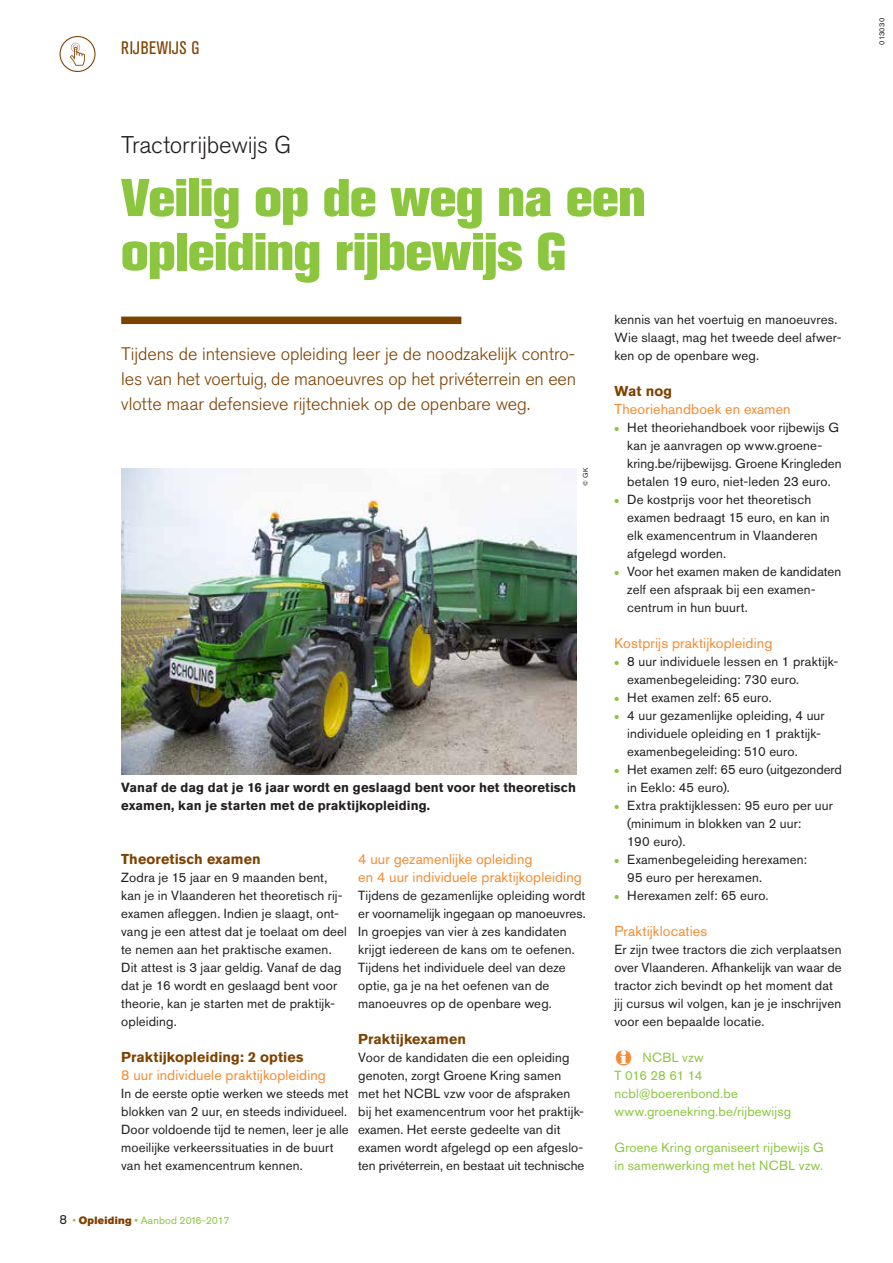
<style>
.page{position:relative;width:893px;height:1263px;background:#fff}
.page>*{position:absolute;margin:0;border:0;box-sizing:border-box;transform-origin:0 0}
.t1{font:800 52.5px/54px "Akzidenz Grotesk Pro";letter-spacing:-.005em;color:#8bc63e}
.t2{font:300 24px "Akzidenz Grotesk Pro";letter-spacing:-.005em;color:#231f20}
.t3{font:300 18px/24.8px "Akzidenz Grotesk Pro";letter-spacing:-.005em;color:#7e4200;text-align:justify}
.t4{font:condensed 18px "Akzidenz Grotesk Pro";letter-spacing:.03em;color:#7e4200}
.t5{font:14.25px/18px "Akzidenz Grotesk Pro";letter-spacing:.01em;color:#f58b32}
.t6{font:700 14.25px "Akzidenz Grotesk Pro";letter-spacing:.005em;color:#7e4200}
.t7{font:13.2px/18px "Akzidenz Grotesk Pro";letter-spacing:.01em;color:#231f20}
.t8{font:13.2px/18px "Akzidenz Grotesk Pro";letter-spacing:.015em;color:#8bc63e}
.t9{font:700 13.2px/18px "Akzidenz Grotesk Pro";letter-spacing:.005em;color:#231f20}
.t10{font:10.5px "Akzidenz Grotesk Pro";letter-spacing:.01em;color:#8bc63e}
.t11{font:7.5px "Akzidenz Grotesk Pro";letter-spacing:.03em;color:#231f20}
.t12{font:6.75px "Akzidenz Grotesk Pro";color:#231f20}
.s1{font-size:13.2px;color:#231f20}
.s2{font-family:"Akzidenz Grotesk Pro Super";color:#7e4200}
.s3{font-family:"Scala Sans";font-weight:700;color:#8bc63e}
</style>
<div class="page">
<div style="left:121px;top:317px;width:340px;height:7px;background:#7e4200"></div>
<svg style="left:60px;top:36px;width:36px;height:36px"></svg>
<img style="left:121px;top:468px;width:455px;height:306px">
<h3 class="t4" style="left:121px;top:36px;width:80px">RIJBEWIJS G</h3>
<h2 class="t2" style="left:121px;top:129px;width:172px">Tractorrijbewijs G</h2>
<h1 class="t1" style="left:121px;top:170px;width:526px">Veilig op de weg na een opleiding rijbewijs G</h1>
<h3 class="t3" style="left:121px;top:341px;width:457px">Tijdens de intensieve opleiding leer je de noodzakelijk contro&shy;les van het voertuig, de manoeuvres op het privéterrein en een vlotte maar defensieve rijtechniek op de openbare weg.</h3>
<p class="t12" style="left:581px;top:486px;width:20px;rotate:-90deg">© GK</p>
<p class="t9" style="left:121px;top:778px;width:456px">Vanaf de dag dat je 16 jaar wordt en geslaagd bent voor het theoretisch examen, kan je starten met de praktijkopleiding.</p>
<p class="t6" style="left:121px;top:850px;width:141px">Theoretisch examen</p>
<p class="t7" style="left:121px;top:868px;width:227px">Zodra je 15 jaar en 9 maanden bent, kan je in Vlaanderen het theoretisch rij&shy;examen afleggen. Indien je slaagt, ont&shy;vang je een attest dat je toelaat om deel te nemen aan het praktische examen.<br>Dit attest is 3 jaar geldig. Vanaf de dag dat je 16 wordt en geslaagd bent voor theorie, kan je starten met de praktijk&shy;opleiding.</p>
<p class="t6" style="left:121px;top:1048px;width:184px">Praktijkopleiding: 2 opties</p>
<p class="t5" style="left:121px;top:1066px;width:206px">8 uur individuele praktijkopleiding</p>
<p class="t7" style="left:121px;top:1084px;width:229px">In de eerste optie werken we steeds met blokken van 2 uur, en steeds individueel.<br>Door voldoende tijd te nemen, leer je alle moeilijke verkeerssituaties in de buurt van het examencentrum kennen.</p>
<p class="t5" style="left:358px;top:850px;width:225px">4 uur gezamenlijke opleiding<br>en 4 uur individuele praktijkopleiding</p>
<p class="t7" style="left:358px;top:886px;width:229px">Tijdens de gezamenlijke opleiding wordt er voornamelijk ingegaan op manoeuvres.<br>In groepjes van vier à zes kandidaten krijgt iedereen de kans om te oefenen.<br>Tijdens het individuele deel van deze optie, ga je na het oefenen van de manoeuvres op de openbare weg.</p>
<p class="t6" style="left:358px;top:1030px;width:109px">Praktijkexamen</p>
<p class="t7" style="left:358px;top:1048px;width:228px">Voor de kandidaten die een opleiding genoten, zorgt Groene Kring samen met het NCBL vzw voor de afspraken bij het examencentrum voor het praktijk&shy;examen. Het eerste gedeelte van dit examen wordt afgelegd op een afgeslo&shy;ten privéterrein, en bestaat uit technische</p>
<p class="t10" style="left:60px;top:1214px;width:171px"><span class="s1">8</span> • <span class="s2">Opleiding</span> • Aanbod 2016-2017</p>
<p class="t7" style="left:614px;top:310px;width:229px">kennis van het voertuig en manoeuvres.<br>Wie slaagt, mag het tweede deel afwer&shy;ken op de openbare weg.</p>
<p class="t6" style="left:614px;top:382px;width:59px">Wat nog</p>
<p class="t5" style="left:614px;top:400px;width:178px">Theoriehandboek en examen</p>
<p class="t7" style="left:627px;top:418px;width:216px;text-indent:-13px"><span class="s3">•</span> Het theoriehandboek voor rijbewijs G kan je aanvragen op www.groene&shy;kring.be/rijbewijsg. Groene Kringleden betalen 19 euro, niet-leden 23 euro.</p>
<p class="t7" style="left:627px;top:490px;width:204px;text-indent:-13px"><span class="s3">•</span> De kostprijs voor het theoretisch examen bedraagt 15 euro, en kan in elk examencentrum in Vlaanderen afgelegd worden.</p>
<p class="t7" style="left:627px;top:562px;width:216px;text-indent:-13px"><span class="s3">•</span> Voor het examen maken de kandidaten zelf een afspraak bij een examen&shy;centrum in hun buurt.</p>
<p class="t5" style="left:614px;top:634px;width:159px">Kostprijs praktijkopleiding</p>
<p class="t7" style="left:627px;top:652px;width:211px;text-indent:-13px"><span class="s3">•</span> 8 uur individuele lessen en 1 praktijk&shy;examenbegeleiding: 730 euro.</p>
<p class="t7" style="left:614px;top:688px;width:159px"><span class="s3">•</span> Het examen zelf: 65 euro.</p>
<p class="t7" style="left:627px;top:706px;width:199px;text-indent:-13px"><span class="s3">•</span> 4 uur gezamenlijke opleiding, 4 uur individuele opleiding en 1 praktijk&shy;examenbegeleiding: 510 euro.</p>
<p class="t7" style="left:627px;top:760px;width:216px;text-indent:-13px"><span class="s3">•</span> Het examen zelf: 65 euro (uitgezonderd in Eeklo: 45 euro).</p>
<p class="t7" style="left:627px;top:796px;width:207px;text-indent:-13px"><span class="s3">•</span> Extra praktijklessen: 95 euro per uur (minimum in blokken van 2 uur:<br>190 euro).</p>
<p class="t7" style="left:627px;top:850px;width:181px;text-indent:-13px"><span class="s3">•</span> Examenbegeleiding herexamen:<br>95 euro per herexamen.</p>
<p class="t7" style="left:614px;top:886px;width:156px"><span class="s3">•</span> Herexamen zelf: 65 euro.</p>
<p class="t5" style="left:614px;top:922px;width:94px">Praktijklocaties</p>
<p class="t7" style="left:614px;top:940px;width:229px">Er zijn twee tractors die zich verplaatsen over Vlaanderen. Afhankelijk van waar de tractor zich bevindt op het moment dat jij cursus wil volgen, kan je je inschrijven voor een bepaalde locatie.</p>
<p class="t8" style="left:614px;top:1048px;width:178px;text-indent:28px">NCBL vzw<br>T 016 28 61 14 ncbl@boerenbond.be www.groenekring.be/rijbewijsg</p>
<p class="t8" style="left:614px;top:1138px;width:211px">Groene Kring organiseert rijbewijs G in samenwerking met het NCBL vzw.</p>
<p class="t11" style="left:877px;top:45px;width:28px;rotate:-90deg">013030</p>
</div>
